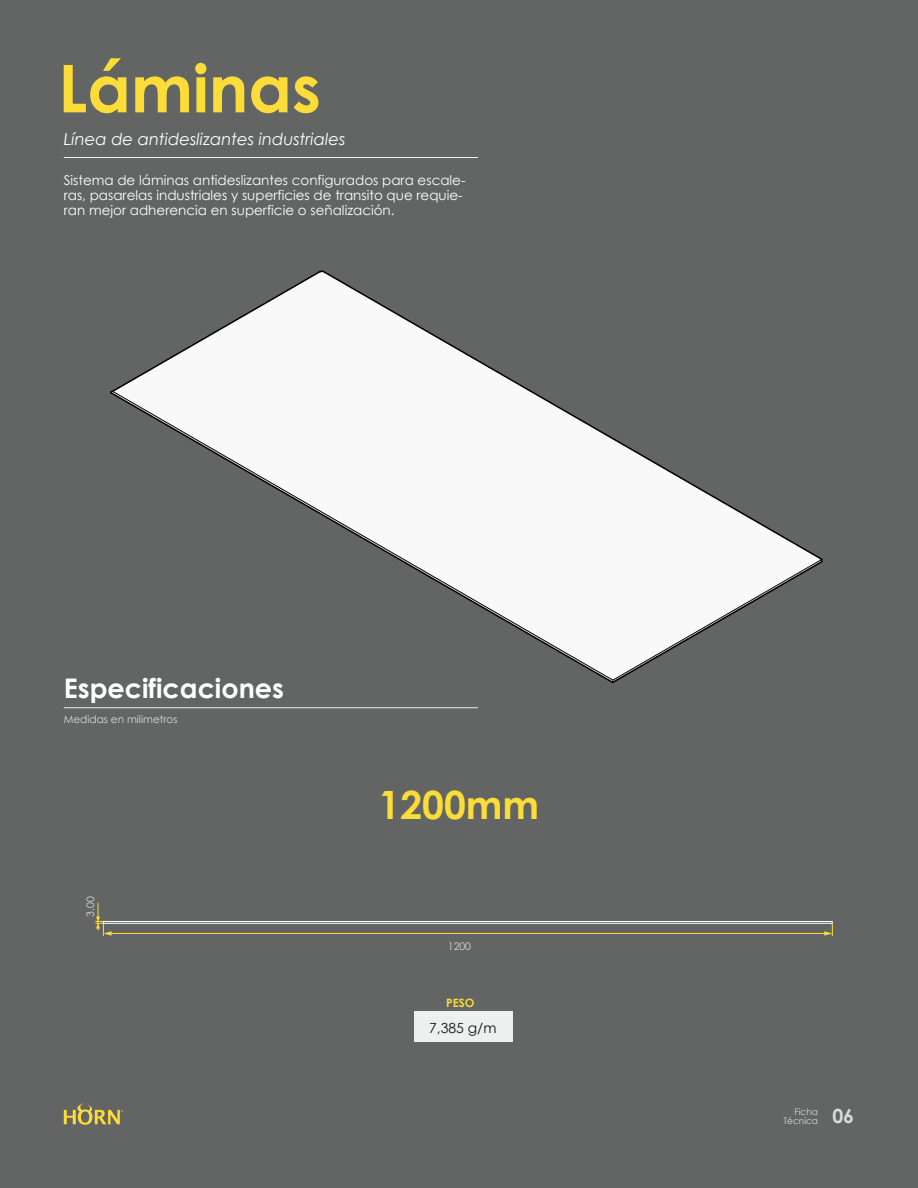
<style>
.page{position:relative;width:918px;height:1188px;background:#626563}
.page>*{position:absolute;margin:0;border:0;box-sizing:border-box;transform-origin:0 0}
.t1{font:700 66px "Century Gothic";color:#fbdc38}
.t2{font:700 39px "Century Gothic";color:#fbdc38}
.t3{font:700 27px "Century Gothic";color:#fff}
.t4{font:700 19.5px "Century Gothic";color:#d8dade}
.t5{font:italic 16.5px "Century Gothic";color:#fff}
.t6{font:13.95px "Century Gothic";color:#131711}
.t7{font:13.5px/15px "Century Gothic";color:#fff}
.t8{font:700 11.55px "Century Gothic";color:#fbdc38}
.t9{font:10.5px "Century Gothic";color:#d8dade}
.t10{font:9px/9px "Century Gothic";color:#d8dade;text-align:right}
</style>
<div class="page">
<hr style="left:64px;top:157px;width:414px;height:1px;background:#edeef0">
<hr style="left:64px;top:707px;width:414px;height:1px;background:#edeef0">
<div style="left:414px;top:1011px;width:99px;height:30px;background:#eeefef"></div>
<svg style="left:326px;top:272px;width:495px;height:286px"></svg>
<svg style="left:113px;top:390px;width:501px;height:291px"></svg>
<svg style="left:110px;top:270px;width:216px;height:125px"></svg>
<svg style="left:611px;top:558px;width:212px;height:126px"></svg>
<hr style="left:110px;top:933px;width:716px;height:1px;background:#fbdc38">
<svg style="left:95px;top:903px;width:17px;height:33px"></svg>
<svg style="left:824px;top:924px;width:9px;height:12px"></svg>
<svg style="left:64px;top:1103px;width:59px;height:22px"></svg>
<div style="left:103px;top:921px;width:729px;height:3px;border:1px solid #fff"></div>
<h1 class="t1" style="left:58px;top:38px;width:264px">Láminas</h1>
<p class="t5" style="left:64px;top:128px;width:283px">Línea de antideslizantes industriales</p>
<p class="t7" style="left:64px;top:173px;width:403px">Sistema de láminas antideslizantes configurados para escale&shy;ras, pasarelas industriales y superficies de transito que requie&shy;ran mejor adherencia en superficie o señalización.</p>
<h3 class="t3" style="left:64px;top:668px;width:222px">Especificaciones</h3>
<p class="t9" style="left:64px;top:712px;width:115px">Medidas en milimetros</p>
<p class="t9" style="left:83px;top:917px;width:22px;rotate:-90deg">3.00</p>
<h2 class="t2" style="left:379px;top:775px;width:162px">1200mm</h2>
<p class="t9" style="left:448px;top:938px;width:25px">1200</p>
<p class="t8" style="left:446px;top:994px;width:30px">PESO</p>
<p class="t6" style="left:429px;top:1018px;width:69px">7,385 g/m</p>
<p class="t10" style="left:783px;top:1107px;width:36px">Ficha<br>Técnica</p>
<h3 class="t4" style="left:832px;top:1101px;width:23px">06</h3>
</div>
